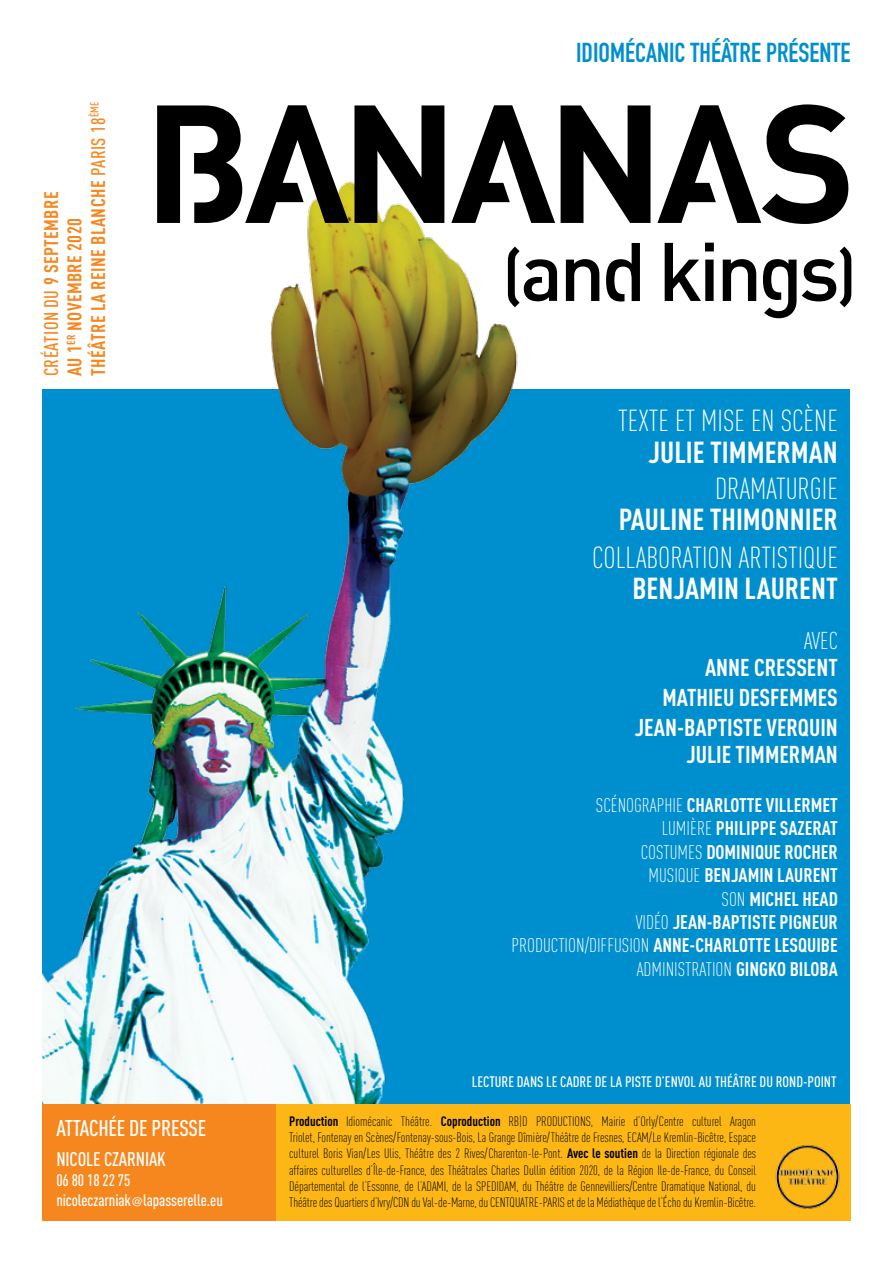
<style>
.page{position:relative;width:893px;height:1263px;background:#fff}
.page>*{position:absolute;margin:0;border:0;box-sizing:border-box;transform-origin:0 0}
.t1{font:700 165px "Streetvertising";letter-spacing:-.05em;color:#000}
.t2{font:500 81.6px "Streetvertising";letter-spacing:-.05em;color:#000}
.t3{font:300 30px "DIN Cond";color:#fff}
.t4{font:700 30px "DIN Cond";color:#fff}
.t5{font:700 27px "DIN Condensed";color:#008fce}
.t6{font:700 24px/30px "DIN Cond";color:#fff;text-align:right}
.t7{font:300 24px "DIN Cond";color:#fff}
.t8{font:500 22.5px "DIN Cond";letter-spacing:-.01em;color:#fff}
.t9{font:700 19.5px "DIN Cond";color:#fff}
.t10{font:700 19.5px/23.4px "DIN Cond";letter-spacing:.02em;color:#f6871f}
.t11{font:300 19.5px "DIN Cond";color:#fff}
.t12{font:500 19.5px "DIN Cond";letter-spacing:-.005em;color:#fff}
.t13{font:500 16.5px/19.8px "DIN Cond";letter-spacing:-.005em;color:#fff}
.t14{font:500 15px "DIN Cond";color:#fff}
.t15{font:300 13.5px/16.2px "DIN Cond";letter-spacing:-.005em;color:#000;text-align:justify}
.s1{font-weight:500}
.s2{font-size:67.5px}
.s3{font-weight:300}
.s4{font-weight:700}
.s5{font-family:"Helvetica";font-weight:400;font-size:12px}
</style>
<div class="page">
<div style="left:43px;top:389px;width:807px;height:831px;background:#008fce"></div>
<div style="left:265px;top:1103px;width:585px;height:117px;background:#fdb714"></div>
<div style="left:43px;top:1103px;width:233px;height:117px;background:#f6871f"></div>
<img style="left:43px;top:181px;width:475px;height:922px">
<img style="left:775px;top:1145px;width:65px;height:64px">
<h3 class="t10" style="left:39px;top:376px;width:276px;rotate:-90deg"><span class="s1">CRÉATION DU</span> 9 SEPTEMBRE<br>AU 1<sup>ER</sup> NOVEMBRE 2020<br>THÉÂTRE LA REINE BLANCHE <span class="s1">PARIS 18</span><sup>ÈME</sup></h3>
<h3 class="t5" style="left:576px;top:34px;width:276px">IDIOMÉCANIC THÉÂTRE PRÉSENTE</h3>
<h1 class="t1" style="left:143px;top:90px;width:714px">BANANAS</h1>
<h2 class="t2" style="left:502px;top:235px;width:356px"><span class="s2">(</span>and kings<span class="s2">)</span></h2>
<h3 class="t3" style="left:618px;top:403px;width:221px">texte et mise en scène</h3>
<h3 class="t4" style="left:649px;top:434px;width:191px">JULIE TIMMERMAN</h3>
<h3 class="t3" style="left:715px;top:471px;width:124px">dramaturgie</h3>
<h3 class="t4" style="left:619px;top:501px;width:221px">PAULINE THIMONNIER</h3>
<h3 class="t3" style="left:592px;top:540px;width:247px">collaboration artistique</h3>
<h3 class="t4" style="left:632px;top:570px;width:207px">BENJAMIN LAURENT</h3>
<h3 class="t7" style="left:804px;top:627px;width:35px">avec</h3>
<h3 class="t6" style="left:635px;top:651px;width:204px">ANNE CRESSENT<br>MATHIEU DESFEMMES<br>JEAN-BAPTISTE VERQUIN</h3>
<h3 class="t6" style="left:686px;top:738px;width:153px">JULIE TIMMERMAN</h3>
<h3 class="t9" style="left:596px;top:793px;width:243px"><span class="s3">Scénographie</span> CHARLOTTE VILLERMET</h3>
<h3 class="t9" style="left:662px;top:816px;width:177px"><span class="s3">Lumière</span> PHILIPPE SAZERAT</h3>
<h3 class="t9" style="left:641px;top:840px;width:198px"><span class="s3">Costumes</span> DOMINIQUE ROCHER</h3>
<h3 class="t9" style="left:649px;top:863px;width:191px"><span class="s3">Musique</span> BENJAMIN LAURENT</h3>
<h3 class="t9" style="left:722px;top:887px;width:108px"><span class="s3">Son</span> MICHEL HEAD</h3>
<h3 class="t9" style="left:636px;top:910px;width:204px"><span class="s3">Vidéo</span> JEAN-BAPTISTE PIGNEUR</h3>
<h3 class="t9" style="left:512px;top:933px;width:328px"><span class="s3">Production/diffusion</span> ANNE-CHARLOTTE LESQUIBE</h3>
<h3 class="t11" style="left:637px;top:958px;width:193px">Administration <span class="s4">GINGKO BILOBA</span></h3>
<p class="t14" style="left:472px;top:1072px;width:366px">LECTURE DANS LE CADRE DE LA PISTE D’ENVOL AU THÉÂTRE DU ROND-POINT</p>
<h3 class="t8" style="left:56px;top:1115px;width:152px">ATTACHÉE DE PRESSE</h3>
<h3 class="t12" style="left:56px;top:1148px;width:111px">NICOLE CZARNIAK</h3>
<p class="t13" style="left:56px;top:1170px;width:168px">06 80 18 22 75<br>NICOLECZARNIAK<span class="s5">@</span>LAPASSERELLE.EU</p>
<p class="t15" style="left:289px;top:1113px;width:468px;text-indent:302px">, Mairie d’Orly/Centre culturel Aragon Triolet, Fontenay en Scènes/Fontenay-sous-Bois, La Grange Dîmière/Théâtre de Fresnes, ECAM/Le Kremlin-Bicêtre, Espace culturel Boris Vian/Les Ulis, Théâtre des 2 Rives/Charenton-le-Pont. <span class="s4">AVEC LE SOUTIEN</span> de la Direction régionale des affaires culturelles d’Île-de-France, des Théâtrales Charles Dullin édition 2020, de la Région Ile-de-France, du Conseil Départemental de l’Essonne, de l’ADAMI</p>
<p class="t15" style="left:289px;top:1113px;width:253px"><span class="s4">PRODUCTION</span> Idiomécanic Théâtre. <span class="s4">COPRODUCTION</span> RB |D PRODUCTIONS</p>
<p class="t15" style="left:446px;top:1178px;width:36px">, de la SPEDIDAM</p>
<p class="t15" style="left:516px;top:1178px;width:241px">, du Théâtre de Gennevilliers/Centre Dramatique National, du</p>
<p class="t15" style="left:289px;top:1194px;width:207px">Théâtre des Quartiers d’Ivry/CDN du Val-de-Marne, du CENTQUATRE</p>
<p class="t15" style="left:539px;top:1194px;width:10px">-PARIS</p>
<p class="t15" style="left:567px;top:1194px;width:191px">et de la Médiathèque de l’Écho du Kremlin-Bicêtre.</p>
</div>
